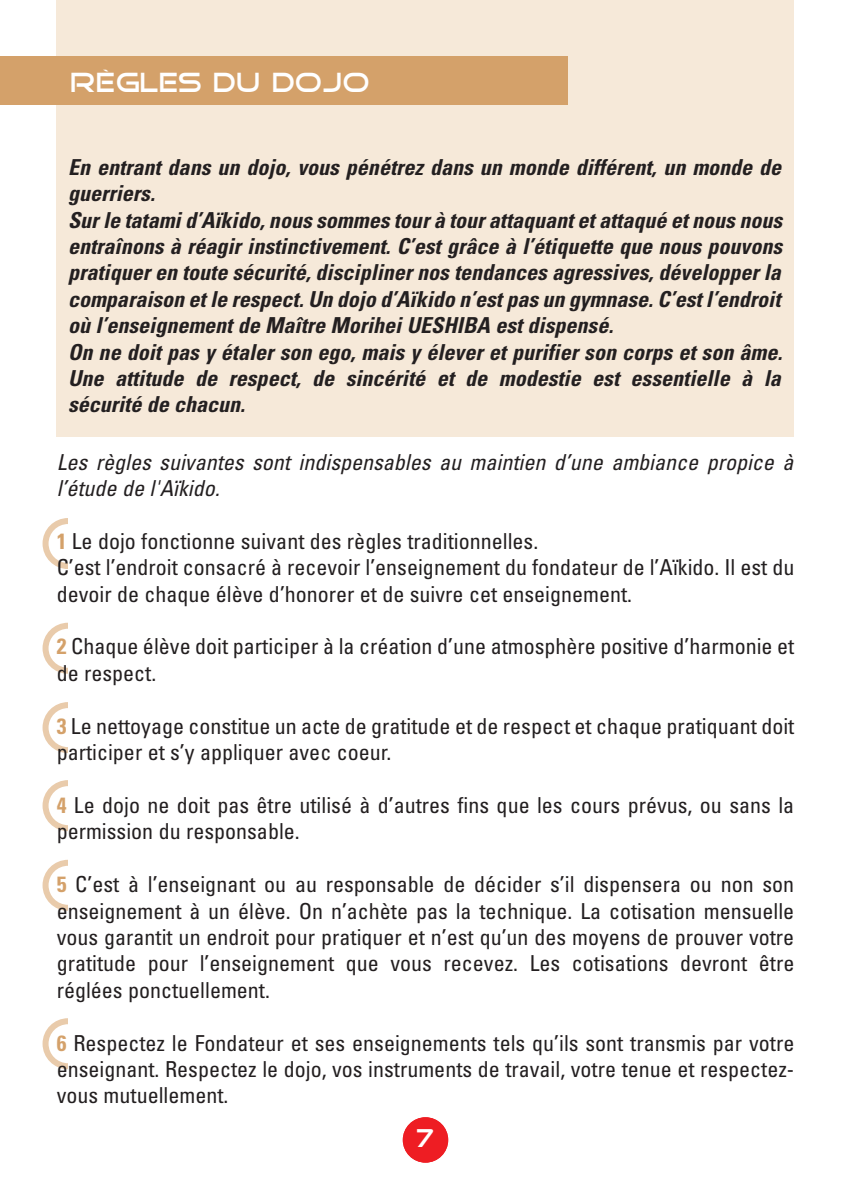
<style>
.page{position:relative;width:851px;height:1191px;background:#fff}
.page>*{position:absolute;margin:0;border:0;box-sizing:border-box;transform-origin:0 0}
.t1{font:28px "Good Times";color:#fff}
.t2{font:26px "Good Times";color:#fff}
.t3{font:condensed 22px/26.4px "Univers";color:#231f20}
.t4{font:italic 700 condensed 22px/26.4px "Univers";color:#231f20}
.t5{font:italic condensed 22px/26.4px "Univers";color:#231f20}
.s1{font-weight:700;color:#d4a16a}
</style>
<div class="page">
<svg style="left:43px;top:518px;width:25px;height:51px"></svg>
<svg style="left:43px;top:622px;width:25px;height:52px"></svg>
<svg style="left:43px;top:702px;width:25px;height:51px"></svg>
<svg style="left:43px;top:780px;width:25px;height:51px"></svg>
<svg style="left:43px;top:859px;width:25px;height:51px"></svg>
<svg style="left:43px;top:1018px;width:25px;height:51px"></svg>
<div style="left:57px;top:0;width:737px;height:437px;background:#f6e9d9"></div>
<div style="left:0;top:57px;width:567px;height:48px;background:#d4a16a"></div>
<div style="left:403px;top:1117px;width:45px;height:45px;background:#ee1d23;border-radius:50%"></div>
<p class="t1" style="left:70px;top:69px;width:301px">RÈGLES DU DOJO</p>
<p class="t4" style="left:68px;top:155px;width:715px">En entrant dans un dojo, vous pénétrez dans un monde différent, un monde de guerriers.<br>Sur le tatami d’Aïkido, nous sommes tour à tour attaquant et attaqué et nous nous entraînons à réagir instinctivement. C’est grâce à l’étiquette que nous pouvons pratiquer en toute sécurité, discipliner nos tendances agressives, développer la comparaison et le respect. Un dojo d’Aïkido n’est pas un gymnase. C’est l’endroit où l’enseignement de Maître Morihei UESHIBA est dispensé.<br>On ne doit pas y étaler son ego, mais y élever et purifier son corps et son âme.<br>Une attitude de respect, de sincérité et de modestie est essentielle à la sécurité de chacun.</p>
<p class="t5" style="left:57px;top:450px;width:738px">Les règles suivantes sont indispensables au maintien d’une ambiance propice à l’étude de l'Aïkido.</p>
<p class="t3" style="left:57px;top:529px;width:739px"><span class="s1">1</span> Le dojo fonctionne suivant des règles traditionnelles.<br>C’est l’endroit consacré à recevoir l’enseignement du fondateur de l’Aïkido. Il est du devoir de chaque élève d’honorer et de suivre cet enseignement.</p>
<p class="t3" style="left:57px;top:635px;width:739px"><span class="s1">2</span> Chaque élève doit participer à la création d’une atmosphère positive d’harmonie et de respect.</p>
<p class="t3" style="left:57px;top:714px;width:739px"><span class="s1">3</span> Le nettoyage constitue un acte de gratitude et de respect et chaque pratiquant doit participer et s’y appliquer avec coeur.</p>
<p class="t3" style="left:57px;top:793px;width:739px"><span class="s1">4</span> Le dojo ne doit pas être utilisé à d’autres fins que les cours prévus, ou sans la permission du responsable.</p>
<p class="t3" style="left:57px;top:873px;width:739px;text-align:justify"><span class="s1">5</span> C’est à l’enseignant ou au responsable de décider s’il dispensera ou non son enseignement à un élève. On n’achète pas la technique. La cotisation mensuelle vous garantit un endroit pour pratiquer et n’est qu’un des moyens de prouver votre gratitude pour l’enseignement que vous recevez. Les cotisations devront être réglées ponctuellement.</p>
<p class="t3" style="left:57px;top:1031px;width:739px;text-align:justify"><span class="s1">6</span> Respectez le Fondateur et ses enseignements tels qu’ils sont transmis par votre enseignant. Respectez le dojo, vos instruments de travail, votre tenue et respectez&shy;vous mutuellement.</p>
<p class="t2" style="left:416px;top:1122px;width:19px">77</p>
</div>
